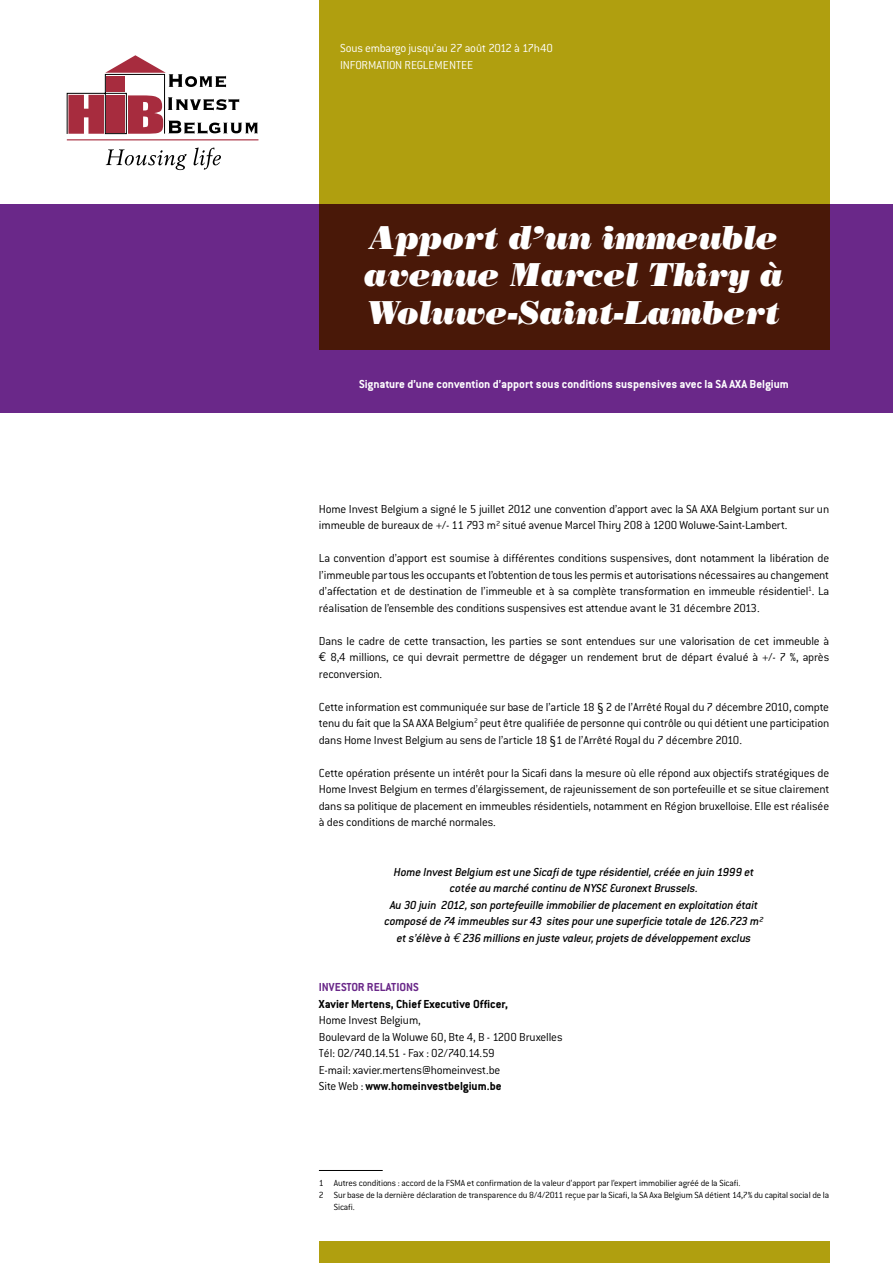
<style>
.page{position:relative;width:893px;height:1263px;background:#fff}
.page>*{position:absolute;margin:0;border:0;box-sizing:border-box;transform-origin:0 0}
.t1{font:italic 33px/37.5px "Bodoni Poster";letter-spacing:-.01em;color:#fff}
.t2{font:300 12.75px/16.5px "Conduit ITC";letter-spacing:-.015em;color:#000;text-align:justify}
.t3{font:italic 500 12.75px/16.5px "Conduit ITC";letter-spacing:-.015em;color:#000;text-align:center}
.t4{font:700 12.75px "Conduit ITC";color:#fff}
.t5{font:300 12.75px/16.5px "Conduit ITC";letter-spacing:-.015em;color:#fff}
.t6{font:700 12.75px "Conduit ITC";color:#000}
.t7{font:700 12.75px "Conduit ITC";color:#6a2889}
.t8{font:300 9.75px "Conduit ITC";letter-spacing:-.015em;color:#000}
.s1{font-family:"Euro Mono";font-weight:400}
.s2{font-weight:700}
</style>
<div class="page">
<div style="left:319px;top:1242px;width:510px;height:21px;background:#b09f0f"></div>
<div style="left:0;top:204px;width:893px;height:208px;background:#6a2889"></div>
<hr style="left:67px;top:139px;width:191px;height:1px;background:#a72c3e">
<svg style="left:67px;top:55px;width:191px;height:79px"></svg>
<svg style="left:106px;top:149px;width:80px;height:21px"></svg>
<svg style="left:194px;top:147px;width:27px;height:23px"></svg>
<hr style="left:319px;top:1170px;width:64px;height:1px;background:#000">
<svg style="left:319px;top:0;width:510px;height:350px;background:#85660c"></svg>
<p class="t5" style="left:340px;top:40px;width:214px">Sous embargo jusqu’au 27 août 2012 à 17h40<br>INFORMATION REGLEMENTEE</p>
<h1 class="t1" style="left:364px;top:218px;width:421px">Apport d’un immeuble avenue Marcel Thiry à<br>Woluwe-Saint-Lambert</h1>
<p class="t4" style="left:359px;top:377px;width:431px">Signature d’une convention d’apport sous conditions suspensives avec la SA AXA Belgium</p>
<p class="t2" style="left:319px;top:500px;width:512px">Home Invest Belgium a signé le 5 juillet 2012 une convention d’apport avec la SA AXA Belgium portant sur un immeuble de bureaux de +/- 11 793 m² situé avenue Marcel Thiry 208 à 1200 Woluwe-Saint-Lambert.</p>
<p class="t2" style="left:319px;top:550px;width:512px">La convention d’apport est soumise à différentes conditions suspensives, dont notamment la libération de l’immeuble par tous les occupants et l’obtention de tous les permis et autorisations nécessaires au changement d’affectation et de destination de l’immeuble et à sa complète transformation en immeuble résidentiel<sup>1</sup>. La réalisation de l’ensemble des conditions suspensives est attendue avant le 31 décembre 2013.</p>
<p class="t2" style="left:319px;top:632px;width:512px">Dans le cadre de cette transaction, les parties se sont entendues sur une valorisation de cet immeuble à <span class="s1">e</span> 8,4 millions, ce qui devrait permettre de dégager un rendement brut de départ évalué à +/- 7 %, après reconversion.</p>
<p class="t2" style="left:319px;top:698px;width:512px">Cette information est communiquée sur base de l’article 18 § 2 de l’Arrêté Royal du 7 décembre 2010, compte tenu du fait que la SA AXA Belgium<sup>2</sup> peut être qualifiée de personne qui contrôle ou qui détient une participation dans Home Invest Belgium au sens de l’article 18 §1 de l’Arrêté Royal du 7 décembre 2010.</p>
<p class="t2" style="left:319px;top:764px;width:512px">Cette opération présente un intérêt pour la Sicafi dans la mesure où elle répond aux objectifs stratégiques de Home Invest Belgium en termes d’élargissement, de rajeunissement de son portefeuille et se situe clairement dans sa politique de placement en immeubles résidentiels, notamment en Région bruxelloise. Elle est réalisée à des conditions de marché normales.</p>
<p class="t3" style="left:384px;top:863px;width:381px">Home Invest Belgium est une Sicafi de type résidentiel, créée en juin 1999 et cotée au marché continu de NYSE Euronext Brussels.<br>Au 30 juin 2012, son portefeuille immobilier de placement en exploitation était composé de 74 immeubles sur 43 sites pour une superficie totale de 126.723 m² et s’élève à <span class="s1">e</span> 236 millions en juste valeur, projets de développement exclus</p>
<p class="t7" style="left:319px;top:980px;width:101px">Investor Relations</p>
<p class="t6" style="left:319px;top:996px;width:191px">Xavier Mertens, Chief Executive Officer,</p>
<p class="t2" style="left:319px;top:1012px;width:245px;text-align:left">Home Invest Belgium,<br>Boulevard de la Woluwe 60, Bte 4, B - 1200 Bruxelles Tél: 02/740.14.51 - Fax : 02/740.14.59<br>E-mail: xavier.mertens@homeinvest.be<br>Site Web : <span class="s2">www.homeinvestbelgium.be</span></p>
<p class="t8" style="left:319px;top:1178px;width:423px">1 Autres conditions : accord de la FSMA et confirmation de la valeur d’apport par l’expert immobilier agréé de la Sicafi.</p>
<p class="t8" style="left:319px;top:1190px;width:512px">2 Sur base de la dernière déclaration de transparence du 8/4/2011 reçue par la Sicafi, la SA Axa Belgium SA détient 14,7% du capital social de la</p>
<p class="t8" style="left:334px;top:1201px;width:22px">Sicafi.</p>
</div>
